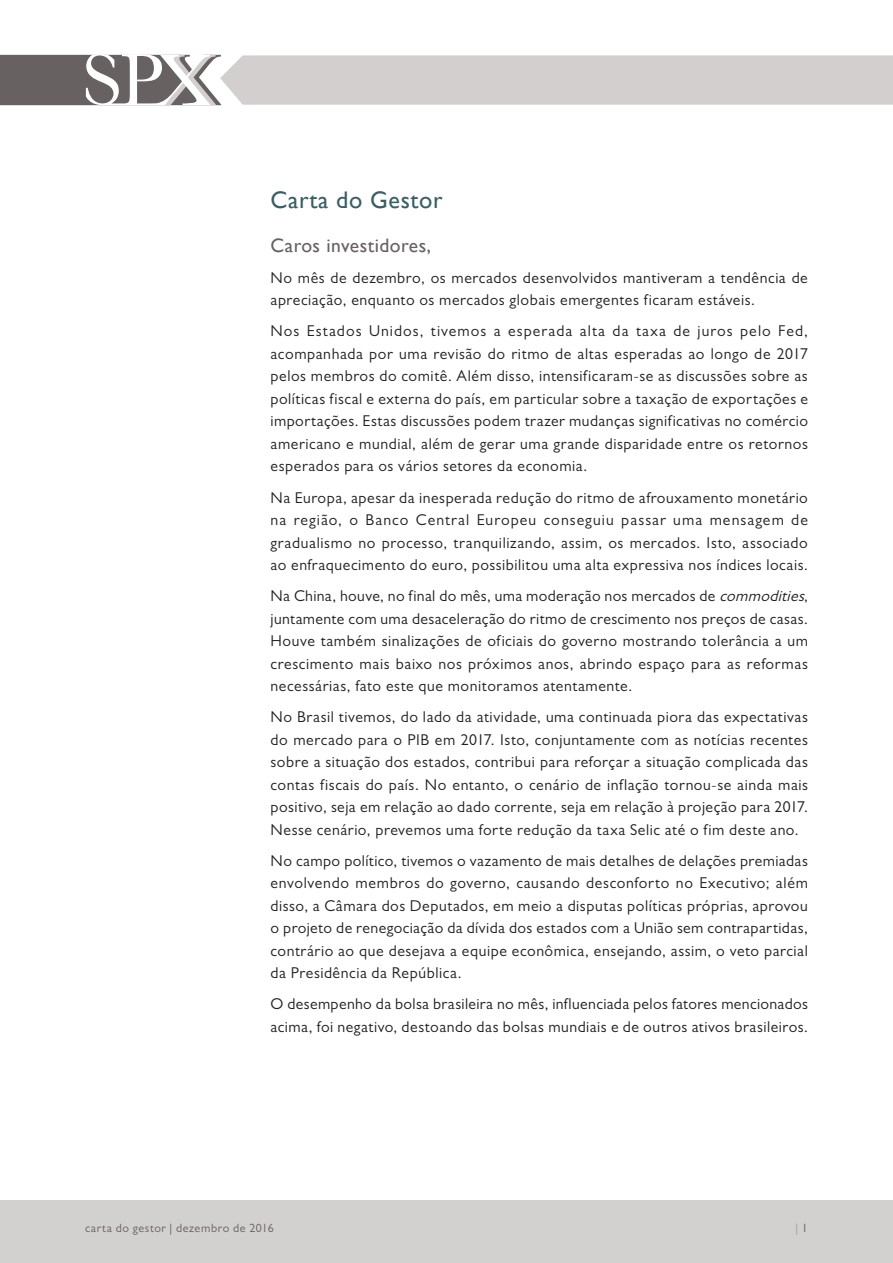
<style>
.page{position:relative;width:893px;height:1263px;background:#fff}
.page>*{position:absolute;margin:0;border:0;box-sizing:border-box;transform-origin:0 0}
.titulo{font:24px "Gill Sans";letter-spacing:.025em;color:#395f65}
.subtítulo{font:19.5px "Gill Sans";letter-spacing:.025em;color:#676162}
.texto{font:15.75px/22.5px "Gill Sans MT Pro";letter-spacing:.035em;color:#231f20;text-align:justify}
.t1{font:12px "Gill Sans MT Pro";letter-spacing:.05em;color:#676162}
.texto-2{font:12px "Gill Sans MT Pro";color:#a59fa0}
.s1{font-style:italic}
.s2{color:#676162}
</style>
<div class="page">
<div style="left:0;top:1200px;width:893px;height:63px;background:#d3d0d0"></div>
<svg style="left:0;top:54px;width:893px;height:51px;background:#c3c0bf"></svg>
<p class="titulo" style="left:271px;top:186px;width:173px">Carta do Gestor</p>
<p class="subtítulo" style="left:271px;top:234px;width:162px">Caros investidores,</p>
<p class="texto" style="left:271px;top:266px;width:539px">No mês de dezembro, os mercados desenvolvidos mantiveram a tendência de apreciação, enquanto os mercados globais emergentes ficaram estáveis.</p>
<p class="texto" style="left:271px;top:320px;width:539px">Nos Estados Unidos, tivemos a esperada alta da taxa de juros pelo Fed, acompanhada por uma revisão do ritmo de altas esperadas ao longo de 2017 pelos membros do comitê. Além disso, intensificaram-se as discussões sobre as políticas fiscal e externa do país, em particular sobre a taxação de exportações e importações. Estas discussões podem trazer mudanças significativas no comércio americano e mundial, além de gerar uma grande disparidade entre os retornos esperados para os vários setores da economia.</p>
<p class="texto" style="left:271px;top:486px;width:539px">Na Europa, apesar da inesperada redução do ritmo de afrouxamento monetário na região, o Banco Central Europeu conseguiu passar uma mensagem de gradualismo no processo, tranquilizando, assim, os mercados. Isto, associado ao enfraquecimento do euro, possibilitou uma alta expressiva nos índices locais.</p>
<p class="texto" style="left:271px;top:584px;width:539px">Na China, houve, no final do mês, uma moderação nos mercados de <span class="s1">commodities</span>, juntamente com uma desaceleração do ritmo de crescimento nos preços de casas.<br>Houve também sinalizações de oficiais do governo mostrando tolerância a um crescimento mais baixo nos próximos anos, abrindo espaço para as reformas necessárias, fato este que monitoramos atentamente.</p>
<p class="texto" style="left:271px;top:705px;width:539px">No Brasil tivemos, do lado da atividade, uma continuada piora das expectativas do mercado para o PIB em 2017. Isto, conjuntamente com as notícias recentes sobre a situação dos estados, contribui para reforçar a situação complicada das contas fiscais do país. No entanto, o cenário de inflação tornou-se ainda mais positivo, seja em relação ao dado corrente, seja em relação à projeção para 2017.<br>Nesse cenário, prevemos uma forte redução da taxa Selic até o fim deste ano.</p>
<p class="texto" style="left:271px;top:849px;width:539px">No campo político, tivemos o vazamento de mais detalhes de delações premiadas envolvendo membros do governo, causando desconforto no Executivo; além disso, a Câmara dos Deputados, em meio a disputas políticas próprias, aprovou o projeto de renegociação da dívida dos estados com a União sem contrapartidas, contrário ao que desejava a equipe econômica, ensejando, assim, o veto parcial da Presidência da República.</p>
<p class="texto" style="left:271px;top:992px;width:539px">O desempenho da bolsa brasileira no mês, influenciada pelos fatores mencionados acima, foi negativo, destoando das bolsas mundiais e de outros ativos brasileiros.</p>
<p class="t1" style="left:85px;top:1221px;width:190px">carta do gestor | dezembro de 2016</p>
<p class="texto-2" style="left:795px;top:1221px;width:14px">| <span class="s2">1</span></p>
</div>
